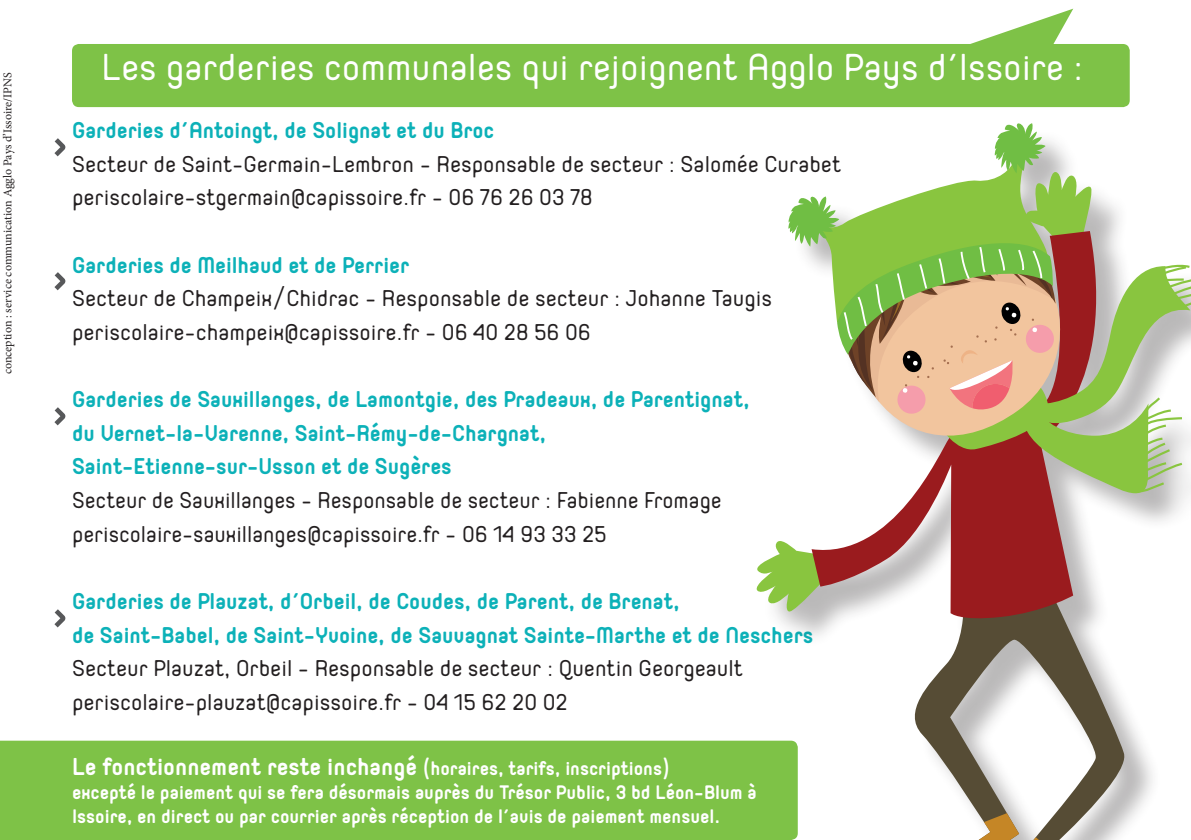
<style>
.page{position:relative;width:1191px;height:840px;background:#fff}
.page>*{position:absolute;margin:0;border:0;box-sizing:border-box;transform-origin:0 0}
.t1{font:46px "Orev Edge";color:#fff}
.t2{font:28px/33.6px "Orev Edge";color:#231f20}
.t3{font:700 28px/33.6px "Orev Edge";color:#0cb1b8}
.t4{font:700 24px/24px "Orev Edge";color:#fff}
.t5{font:12px "Minion Pro";color:#231f20}
.s1{font-weight:700;color:#0cb1b8}
.s2{font-size:30px}
</style>
<div class="page">
<div style="left:0;top:740px;width:762px;height:99px;background:#7ec247"></div>
<div style="left:72px;top:44px;width:1057px;height:63px;background:#7ec247;border-radius:7px"></div>
<svg style="left:970px;top:9px;width:103px;height:35px"></svg>
<svg style="left:54px;top:407px;width:12px;height:18px"></svg>
<svg style="left:54px;top:272px;width:12px;height:18px"></svg>
<svg style="left:54px;top:609px;width:12px;height:18px"></svg>
<svg style="left:54px;top:138px;width:12px;height:18px"></svg>
<div style="left:762px;top:129px;width:429px;height:710px;background:#231f20;opacity:.31"></div>
<svg style="left:901px;top:595px;width:230px;height:244px"></svg>
<svg style="left:944px;top:812px;width:121px;height:27px"></svg>
<svg style="left:756px;top:537px;width:55px;height:75px"></svg>
<svg style="left:811px;top:493px;width:307px;height:128px"></svg>
<svg style="left:788px;top:123px;width:403px;height:370px"></svg>
<p class="t5" style="left:0;top:374px;width:303px;rotate:-90deg">conception : service communication Agglo Pays d’Issoire/IPNS</p>
<p class="t1" style="left:102px;top:42px;width:983px">Les garderies communales qui rejoignent Agglo Pays d’Issoire :</p>
<p class="t2" style="left:72px;top:112px;width:770px"><span class="s1">Garderies d’Antoingt, de Solignat et du Broc<br></span>Secteur de Saint-Germain-Lembron - Responsable de secteur : Salomée Curabet</p>
<p class="t2" style="left:72px;top:179px;width:522px">periscolaire-stgermain@capissoire.fr - 06 76 26 03 78</p>
<p class="t2" style="left:72px;top:247px;width:701px"><span class="s1">Garderies de Meilhaud et de Perrier<br></span>Secteur de Champeix/Chidrac - Responsable de secteur : Johanne Taugis</p>
<p class="t2" style="left:72px;top:314px;width:520px">periscolaire-champeix@capissoire.fr - 06 40 28 56 06</p>
<p class="t3" style="left:72px;top:381px;width:679px">Garderies de Sauxillanges, de Lamontgie, des Pradeaux, de Parentignat, du Vernet-la-Varenne, Saint-Rémy-de-Chargnat,<br>Saint-Etienne-sur-Usson et de Sugères</p>
<p class="t2" style="left:72px;top:482px;width:651px">Secteur de Sauxillanges - Responsable de secteur : Fabienne Fromage periscolaire-sauxillanges@capissoire.fr - 06 14 93 33 25</p>
<p class="t3" style="left:72px;top:582px;width:743px">Garderies de Plauzat, d’Orbeil, de Coudes, de Parent, de Brenat,<br>de Saint-Babel, de Saint-Yvoine, de Sauvagnat Sainte-Marthe et de Neschers</p>
<p class="t2" style="left:72px;top:650px;width:672px">Secteur Plauzat, Orbeil - Responsable de secteur : Quentin Georgeault</p>
<p class="t2" style="left:72px;top:683px;width:497px">periscolaire-plauzat@capissoire.fr - 04 15 62 20 02</p>
<p class="t4" style="left:72px;top:754px;width:686px"><span class="s2">Le fonctionnement reste inchangé</span> (horaires, tarifs, inscriptions)<br>excepté le paiement qui se fera désormais auprès du Trésor Public, 3 bd Léon-Blum à<br>Issoire, en direct ou par courrier après réception de l’avis de paiement mensuel.</p>
</div>
